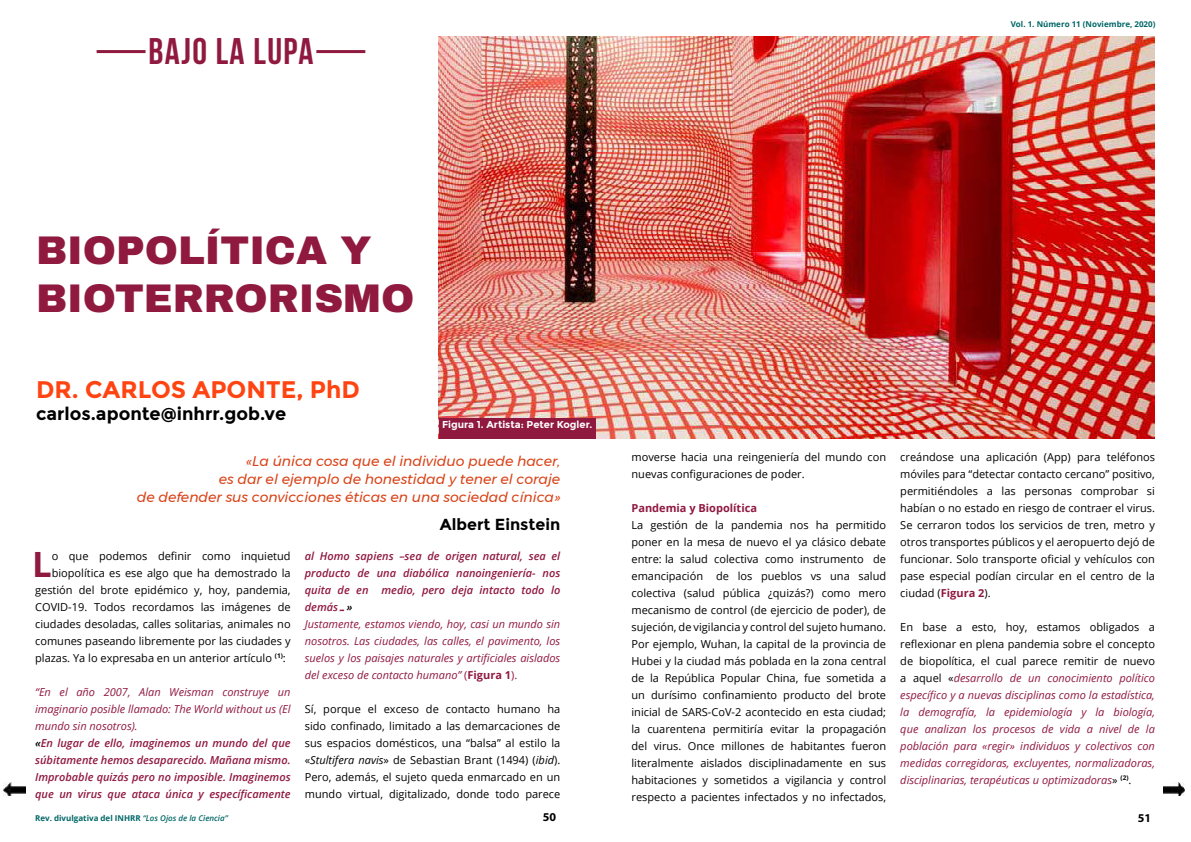
<style>
.page{position:relative;width:1191px;height:842px;background:#fff}
.page>*{position:absolute;margin:0;border:0;box-sizing:border-box;transform-origin:0 0}
.t1{font:900 40px/48px "Archivo";color:#901940}
.t2{font:700 36.9px "Bebas Neue";letter-spacing:.04em;color:#901940}
.t3{font:700 34.8px "Open Sans";color:#901940}
.t4{font:700 24px "Montserrat";color:#f41}
.t5{font:700 18px "Montserrat";color:#000}
.t6{font:700 16px "Montserrat";color:#000}
.t7{font:italic 14px/18px "Montserrat";color:#d94217;text-align:right}
.t8{font:700 12px "Myriad Pro";color:#000}
.t9{font:11px/17px "Open Sans";color:#000;text-align:justify}
.t10{font:italic 11px/17px "Open Sans";color:#901940}
.t11{font:italic 600 11px/17px "Open Sans";color:#901940}
.t12{font:700 11px "Open Sans";color:#901940}
.t13{font:700 10px "Montserrat";color:#fff}
.t14{font:700 8px "Open Sans";color:#066}
.s1{font-weight:400}
.s2{color:#000}
.s3{font-weight:600}
.s4{font-weight:600;color:#000}
.s5{font-style:normal}
.s6{font-weight:700;font-style:normal}
.s7{font-style:italic}
.s8{font-weight:700;color:#901940}
.s9{font-style:normal;color:#000}
.s10{font-weight:600;font-style:italic}
</style>
<div class="page">
<img style="left:439px;top:36px;width:716px;height:403px">
<hr style="left:316px;top:50px;width:49px;height:3px;background:#901940">
<hr style="left:97px;top:50px;width:49px;height:3px;background:#901940">
<div style="left:439px;top:418px;width:156px;height:21px;background:#901940"></div>
<img style="left:4px;top:782px;width:21px;height:14px">
<img style="left:1163px;top:782px;width:21px;height:14px">
<h2 class="t2" style="left:148px;top:29px;width:166px">BAJO LA LUPA</h2>
<p class="t14" style="left:1010px;top:21px;width:146px">Vol. 1. Número 11 (Noviembre, 2020)</p>
<h1 class="t1" style="left:36px;top:226px;width:380px">BIOPOLÍTICA Y<br>BIOTERRORISMO</h1>
<h3 class="t4" style="left:36px;top:375px;width:325px">DR. CARLOS APONTE, PhD</h3>
<h3 class="t5" style="left:36px;top:403px;width:252px">carlos.aponte@inhrr.gob.ve</h3>
<p class="t7" style="left:137px;top:453px;width:425px">«La única cosa que el individuo puede hacer,<br>es dar el ejemplo de honestidad y tener el coraje<br>de defender sus convicciones éticas en una sociedad cínica»</p>
<h3 class="t6" style="left:440px;top:515px;width:122px">Albert Einstein</h3>
<p class="t13" style="left:442px;top:418px;width:152px">Figura 1. Artista: Peter Kogler.</p>
<h3 class="t3" style="left:32px;top:550px;width:21px">L</h3>
<p class="t9" style="left:52px;top:547px;width:240px">o que podemos definir como inquietud</p>
<p class="t9" style="left:52px;top:565px;width:240px">biopolítica es ese algo que ha demostrado la</p>
<p class="t9" style="left:35px;top:581px;width:257px">gestión del brote epidémico y, hoy, pandemia,</p>
<p class="t9" style="left:35px;top:598px;width:257px">COVID-19. Todos recordamos las imágenes de</p>
<p class="t9" style="left:35px;top:615px;width:257px">ciudades desoladas, calles solitarias, animales no</p>
<p class="t9" style="left:35px;top:632px;width:257px">comunes paseando libremente por las ciudades y</p>
<p class="t9" style="left:35px;top:649px;width:252px">plazas. Ya lo expresaba en un anterior artículo <sup>(1)</sup>:</p>
<p class="t11" style="left:35px;top:684px;width:257px"><span class="s1">“En el año 2007, Alan Weisman construye un imaginario posible llamado: The World without us (El mundo sin nosotros).<br></span><span class="s2">«</span>En lugar de ello, imaginemos un mundo del que súbitamente hemos desaparecido. Mañana mismo.<br>Improbable quizás pero no imposible. Imaginemos que un virus que ataca única y específicamente</p>
<p class="t10" style="left:305px;top:548px;width:257px"><span class="s3">al Homo sapiens –sea de origen natural, sea el producto de una diabólica nanoingeniería- nos quita de en medio, pero deja intacto todo lo demás…</span><span class="s4">»<br></span>Justamente, estamos viendo, hoy, casi un mundo sin nosotros. Las ciudades, las calles, el pavimento, los suelos y los paisajes naturales y artificiales aislados del exceso de contacto humano” <span class="s5">(</span><span class="s6">Figura 1</span><span class="s5">).</span></p>
<p class="t9" style="left:305px;top:700px;width:257px">Sí, porque el exceso de contacto humano ha sido confinado, limitado a las demarcaciones de sus espacios domésticos, una “balsa” al estilo la «<span class="s7">Stultifera navis</span>» de Sebastian Brant (1494) (<span class="s7">ibid</span>).<br>Pero, además, el sujeto queda enmarcado en un mundo virtual, digitalizado, donde todo parece</p>
<p class="t9" style="left:631px;top:449px;width:256px">moverse hacia una reingeniería del mundo con nuevas configuraciones de poder.</p>
<p class="t12" style="left:631px;top:503px;width:127px">Pandemia y Biopolítica</p>
<p class="t9" style="left:631px;top:517px;width:256px">La gestión de la pandemia nos ha permitido poner en la mesa de nuevo el ya clásico debate entre: la salud colectiva como instrumento de emancipación de los pueblos vs una salud colectiva (salud pública ¿quizás?) como mero mecanismo de control (de ejercicio de poder), de sujeción, de vigilancia y control del sujeto humano.<br>Por ejemplo, Wuhan, la capital de la provincia de Hubei y la ciudad más poblada en la zona central de la República Popular China, fue sometida a un durísimo confinamiento producto del brote inicial de SARS-CoV-2 acontecido en esta ciudad; la cuarentena permitiría evitar la propagación del virus. Once millones de habitantes fueron literalmente aislados disciplinadamente en sus habitaciones y sometidos a vigilancia y control respecto a pacientes infectados y no infectados,</p>
<p class="t9" style="left:900px;top:449px;width:256px">creándose una aplicación (App) para teléfonos móviles para “detectar contacto cercano” positivo, permitiéndoles a las personas comprobar si habían o no estado en riesgo de contraer el virus.<br>Se cerraron todos los servicios de tren, metro y otros transportes públicos y el aeropuerto dejó de funcionar. Solo transporte oficial y vehículos con pase especial podían circular en el centro de la ciudad (<span class="s8">Figura 2</span>).</p>
<p class="t10" style="left:900px;top:619px;width:256px;text-align:justify"><span class="s9">En base a esto, hoy, estamos obligados a reflexionar en plena pandemia sobre el concepto de biopolítica, el cual parece remitir de nuevo a aquel «</span>desarrollo de un conocimiento político específico y a nuevas disciplinas como la estadística, la demografía, la epidemiología y la biología, que analizan los procesos de vida a nivel de la población para «regir» individuos y colectivos con medidas corregidoras, excluyentes, normalizadoras, disciplinarias, terapéuticas u optimizadoras<span class="s9">»</span> <sup>(2)</sup><span class="s9">.</span></p>
<p class="t14" style="left:35px;top:814px;width:194px">Rev. divulgativa del INHRR <span class="s10">“Los Ojos de la Ciencia”</span></p>
<p class="t8" style="left:543px;top:810px;width:15px">50</p>
<p class="t8" style="left:1137px;top:811px;width:15px">51</p>
</div>
